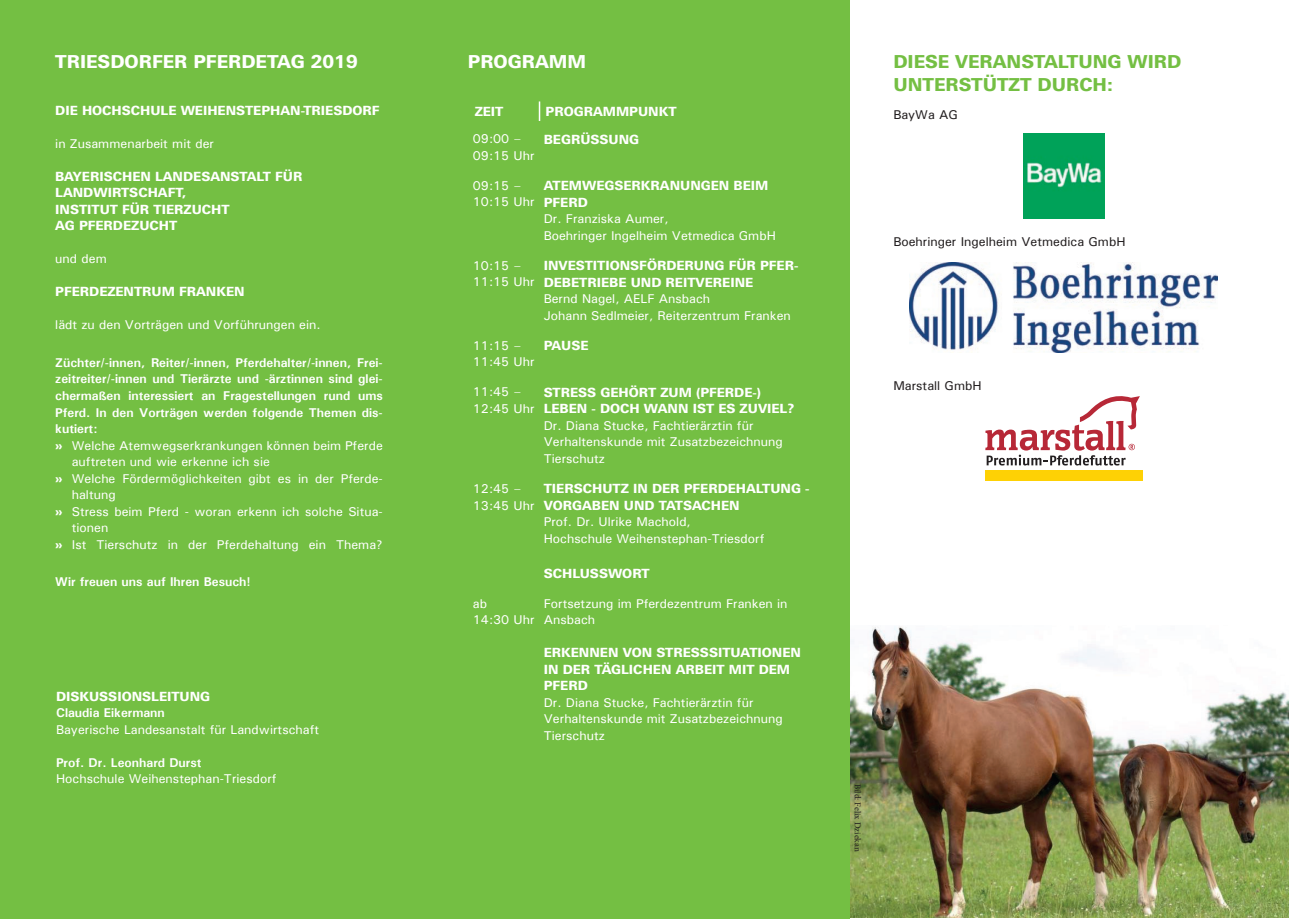
<style>
.page{position:relative;width:1289px;height:919px;background:#fff}
.page>*{position:absolute;margin:0;border:0;box-sizing:border-box;transform-origin:0 0}
.t1{font:800 18px/22.5px "Linotype Univers 730";color:#74bf43}
.t2{font:800 18px "Linotype Univers 730";color:#fff}
.t3{font:12.75px/16.5px "Univers";color:#fff}
.t4{font:800 12.75px/16.5px "Linotype Univers 730";color:#fff}
.t5{font:700 12.75px "Univers";color:#fff}
.t6{font:12.75px "Univers";color:#231f20}
.t7{font:9px "Minion Pro";color:#231f20}
.s1{font-family:"Linotype Univers 730";font-weight:800}
</style>
<div class="page">
<div style="left:0;top:0;width:850px;height:918px;background:#74bf43"></div>
<svg style="left:539px;top:101px;width:1px;height:20px"></svg>
<img style="left:1023px;top:134px;width:80px;height:85px">
<img style="left:909px;top:263px;width:308px;height:89px">
<img style="left:850px;top:626px;width:438px;height:291px">
<div style="left:984px;top:470px;width:158px;height:11px;background:#fed105"></div>
<svg style="left:985px;top:396px;width:154px;height:69px"></svg>
<h1 class="t2" style="left:55px;top:51px;width:304px">TRIESDORFER PFERDETAG 2019</h1>
<p class="t4" style="left:55px;top:102px;width:326px">DIE HOCHSCHULE WEIHENSTEPHAN-TRIESDORF</p>
<p class="t3" style="left:55px;top:135px;width:160px">in Zusammenarbeit mit der</p>
<p class="t4" style="left:55px;top:168px;width:248px">BAYERISCHEN LANDESANSTALT FÜR<br>LANDWIRTSCHAFT,<br>INSTITUT FÜR TIERZUCHT<br>AG PFERDEZUCHT</p>
<p class="t3" style="left:55px;top:250px;width:53px">und dem</p>
<p class="t4" style="left:55px;top:283px;width:191px">PFERDEZENTRUM FRANKEN</p>
<p class="t3" style="left:55px;top:316px;width:267px">lädt zu den Vorträgen und Vorführungen ein.</p>
<p class="t5" style="left:55px;top:355px;width:329px">Züchter/-innen, Reiter/-innen, Pferdehalter/-innen, Frei-</p>
<p class="t5" style="left:55px;top:371px;width:329px">zeitreiter/-innen und Tierärzte und -ärztinnen sind glei-</p>
<p class="t5" style="left:55px;top:388px;width:329px">chermaßen interessiert an Fragestellungen rund ums</p>
<p class="t5" style="left:55px;top:404px;width:329px">Pferd. In den Vorträgen werden folgende Themen dis-</p>
<p class="t5" style="left:55px;top:421px;width:44px">kutiert:</p>
<p class="t3" style="left:55px;top:436px;width:329px"><span class="s1">»</span> Welche Atemwegserkrankungen können beim Pferde</p>
<p class="t3" style="left:72px;top:453px;width:200px">auftreten und wie erkenne ich sie</p>
<p class="t3" style="left:55px;top:469px;width:329px"><span class="s1">»</span> Welche Fördermöglichkeiten gibt es in der Pferde-</p>
<p class="t3" style="left:72px;top:486px;width:45px">haltung</p>
<p class="t3" style="left:55px;top:502px;width:329px"><span class="s1">»</span> Stress beim Pferd - woran erkenn ich solche Situa-</p>
<p class="t3" style="left:72px;top:519px;width:38px">tionen</p>
<p class="t3" style="left:55px;top:535px;width:329px"><span class="s1">»</span> Ist Tierschutz in der Pferdehaltung ein Thema?</p>
<p class="t5" style="left:55px;top:574px;width:197px">Wir freuen uns auf Ihren Besuch!</p>
<p class="t4" style="left:56px;top:687px;width:156px">DISKUSSIONSLEITUNG</p>
<p class="t5" style="left:56px;top:704px;width:110px">Claudia Eikermann</p>
<p class="t3" style="left:56px;top:720px;width:265px">Bayerische Landesanstalt für Landwirtschaft</p>
<p class="t5" style="left:56px;top:754px;width:147px">Prof. Dr. Leonhard Durst</p>
<p class="t3" style="left:56px;top:770px;width:222px">Hochschule Weihenstephan-Triesdorf</p>
<h1 class="t2" style="left:468px;top:51px;width:120px">PROGRAMM</h1>
<p class="t4" style="left:474px;top:103px;width:30px">ZEIT</p>
<p class="t4" style="left:545px;top:103px;width:132px">PROGRAMMPUNKT</p>
<p class="t3" style="left:473px;top:130px;width:63px">09:00 –<br>09:15 Uhr</p>
<p class="t4" style="left:544px;top:131px;width:97px">BEGRÜSSUNG</p>
<p class="t3" style="left:473px;top:177px;width:63px">09:15 –<br>10:15 Uhr</p>
<p class="t4" style="left:544px;top:177px;width:226px">ATEMWEGSERKRANUNGEN BEIM<br>PFERD</p>
<p class="t3" style="left:544px;top:210px;width:234px">Dr. Franziska Aumer,<br>Boehringer Ingelheim Vetmedica GmbH</p>
<p class="t3" style="left:473px;top:257px;width:63px">10:15 –<br>11:15 Uhr</p>
<p class="t4" style="left:544px;top:257px;width:256px">INVESTITIONSFÖRDERUNG FÜR PFER-<br>DEBETRIEBE UND REITVEREINE</p>
<p class="t3" style="left:544px;top:290px;width:248px">Bernd Nagel, AELF Ansbach<br>Johann Sedlmeier, Reiterzentrum Franken</p>
<p class="t3" style="left:473px;top:337px;width:63px">11:15 –<br>11:45 Uhr</p>
<p class="t4" style="left:544px;top:337px;width:46px">PAUSE</p>
<p class="t3" style="left:473px;top:383px;width:63px">11:45 –<br>12:45 Uhr</p>
<p class="t4" style="left:544px;top:384px;width:252px">STRESS GEHÖRT ZUM (PFERDE-)<br>LEBEN - DOCH WANN IST ES ZUVIEL?</p>
<p class="t3" style="left:544px;top:417px;width:240px">Dr. Diana Stucke, Fachtierärztin für<br>Verhaltenskunde mit Zusatzbezeichnung<br>Tierschutz</p>
<p class="t3" style="left:473px;top:480px;width:63px">12:45 –<br>13:45 Uhr</p>
<p class="t4" style="left:544px;top:480px;width:267px">TIERSCHUTZ IN DER PFERDEHALTUNG -<br>VORGABEN UND TATSACHEN</p>
<p class="t3" style="left:544px;top:513px;width:222px">Prof. Dr. Ulrike Machold,<br>Hochschule Weihenstephan-Triesdorf</p>
<p class="t4" style="left:544px;top:564px;width:107px">SCHLUSSWORT</p>
<p class="t3" style="left:473px;top:595px;width:63px">ab<br>14:30 Uhr</p>
<p class="t3" style="left:544px;top:595px;width:245px">Fortsetzung im Pferdezentrum Franken in<br>Ansbach</p>
<p class="t4" style="left:544px;top:644px;width:259px">ERKENNEN VON STRESSSITUATIONEN<br>IN DER TÄGLICHEN ARBEIT MIT DEM<br>PFERD</p>
<p class="t3" style="left:544px;top:694px;width:240px">Dr. Diana Stucke, Fachtierärztin für<br>Verhaltenskunde mit Zusatzbezeichnung<br>Tierschutz</p>
<h1 class="t1" style="left:893px;top:50px;width:289px">DIESE VERANSTALTUNG WIRD<br>UNTERSTÜTZT DURCH:</h1>
<p class="t6" style="left:893px;top:107px;width:66px">BayWa AG</p>
<p class="t6" style="left:893px;top:234px;width:234px">Boehringer Ingelheim Vetmedica GmbH</p>
<p class="t6" style="left:893px;top:377px;width:90px">Marstall GmbH</p>
<p class="t7" style="left:863px;top:783px;width:69px;rotate:90deg">Bild: Felix Dziekan</p>
</div>
